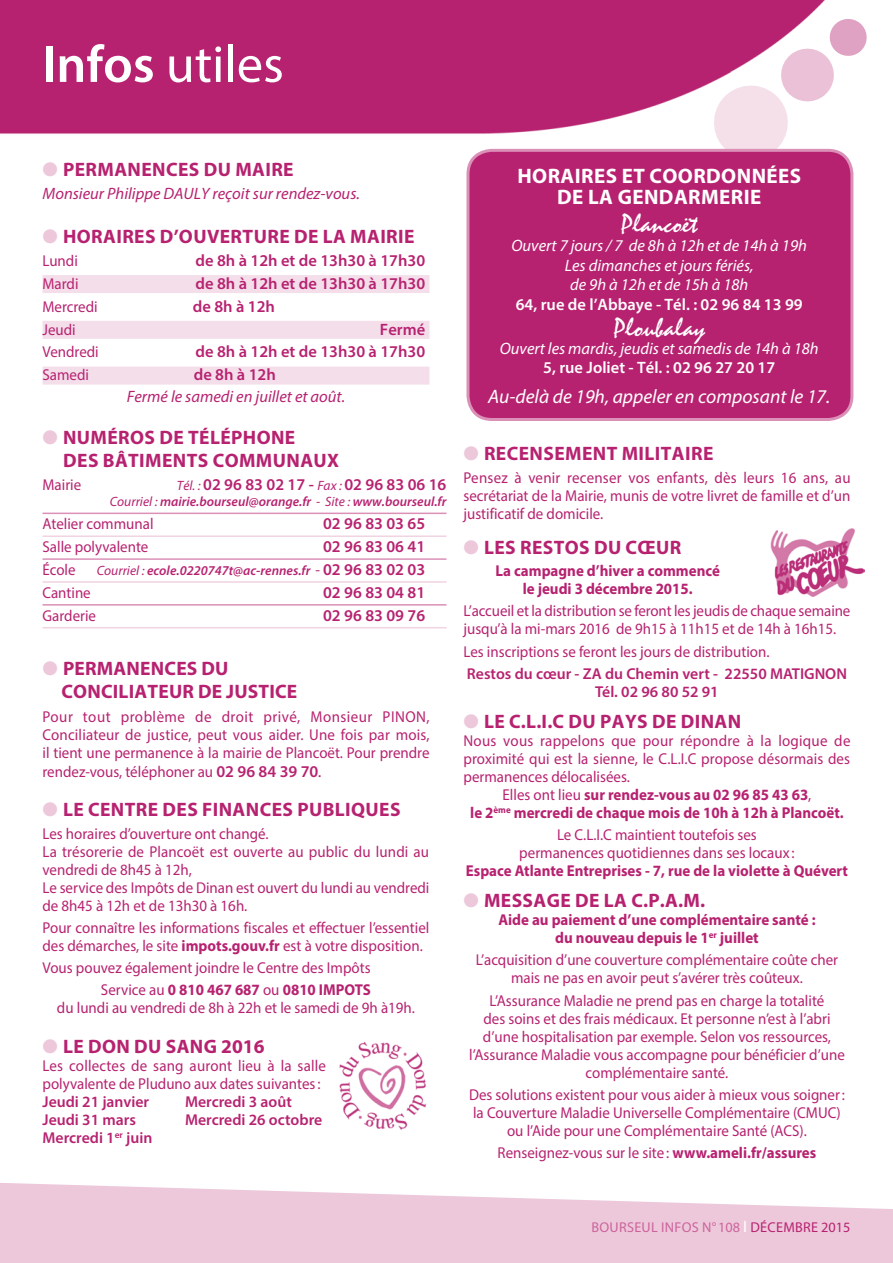
<style>
.page{position:relative;width:893px;height:1263px;background:#fff}
.page>*{position:absolute;margin:0;border:0;box-sizing:border-box;transform-origin:0 0}
.t1{font:52.5px "Myriad Pro";color:#fff}
.t2{font:25.5px "Mistral";color:#fff}
.t3{font:700 21px/21px "Myriad Pro";letter-spacing:.02em;color:#fff;text-align:center}
.t4{font:700 19.5px/22.5px "Myriad Pro";letter-spacing:.02em;color:#b72270}
.t5{font:italic 19.5px "Myriad Pro";color:#fff}
.t6{font:600 16.5px "Myriad Pro";color:#b72270}
.t7{font:italic 16.5px/19.5px "Myriad Pro";color:#fff;text-align:center}
.t8{font:italic 16.5px "Myriad Pro";color:#b72270}
.t9{font:600 16.5px "Myriad Pro";color:#fff}
.t10{font:15.75px/18px "Myriad Pro";color:#b72270;scale:.95 1}
.t11{font:700 15.75px/18px "Myriad Pro";color:#b72270;text-align:center;scale:.95 1}
.t12{font:600 15.75px/18px "Myriad Pro";color:#b72270;text-align:center}
.t13{font:14.25px "Myriad Pro";letter-spacing:.02em;color:#cc649b}
.t14{font:italic 600 13.5px "Myriad Pro";color:#b72270}
.s1{font-weight:600}
.s2{color:#edc8db}
.s3{font-weight:400;font-style:italic;font-size:13.5px}
.s4{font-weight:400}
.s5{font-weight:400;font-style:normal;font-size:15.75px}
.s6{font-style:normal;font-size:16.5px}
.s7{font-weight:600;font-size:16.5px}
.s8{font-style:italic;font-size:16.5px}
.s9{font-weight:700}
.s10{font-size:16.5px;color:#fff}
.s11{color:#b72270}
</style>
<div class="page">
<svg style="left:0;top:1183px;width:893px;height:80px;fill:#edc8db"></svg>
<div style="left:0;top:0;width:825px;height:134px;background:#b72270"></div>
<svg style="left:709px;top:17px;width:158px;height:147px"></svg>
<div style="left:43px;top:275px;width:386px;height:18px;background:#f4deea"></div>
<div style="left:43px;top:321px;width:386px;height:18px;background:#f4deea"></div>
<div style="left:43px;top:367px;width:386px;height:18px;background:#f4deea"></div>
<div style="left:468px;top:150px;width:384px;height:269px;background:#b72270;border-radius:24px"></div>
<div style="left:466px;top:149px;width:387px;height:272px;border:3px solid #db90b8;border-radius:24px"></div>
<hr style="left:43px;top:513px;width:403px;height:1px;background:#db90b8">
<hr style="left:43px;top:535px;width:403px;height:2px;background:#f1d3e2">
<hr style="left:43px;top:558px;width:403px;height:2px;background:#db90b8">
<hr style="left:43px;top:581px;width:403px;height:2px;background:#f1d3e2">
<hr style="left:43px;top:604px;width:403px;height:2px;background:#db90b8">
<hr style="left:43px;top:627px;width:403px;height:1px;background:#f1d3e2">
<img style="left:770px;top:528px;width:94px;height:69px">
<img style="left:339px;top:1041px;width:88px;height:89px">
<h1 class="t1" style="left:43px;top:32px;width:243px"><span class="s1">Infos</span> utiles</h1>
<p class="t4" style="left:43px;top:158px;width:46px"><span class="s2">●</span> Permanences</p>
<p class="t4" style="left:204px;top:158px;width:60px">du Maire</p>
<p class="t8" style="left:43px;top:184px;width:319px">Monsieur Philippe DAULY reçoit sur rendez-vous.</p>
<p class="t4" style="left:43px;top:225px;width:374px"><span class="s2">●</span> HORAIRES D’OUVERTURE DE LA MAIRIE</p>
<p class="t10" style="left:43px;top:251px;width:39px">Lundi</p>
<p class="t6" style="left:196px;top:250px;width:231px">de 8h à 12h et de 13h30 à 17h30</p>
<p class="t10" style="left:43px;top:274px;width:39px">Mardi</p>
<p class="t6" style="left:196px;top:273px;width:231px">de 8h à 12h et de 13h30 à 17h30</p>
<p class="t10" style="left:43px;top:297px;width:60px">Mercredi</p>
<p class="t6" style="left:193px;top:296px;width:84px">de 8h à 12h</p>
<p class="t10" style="left:43px;top:320px;width:36px">Jeudi</p>
<p class="t6" style="left:380px;top:318px;width:47px">Fermé</p>
<p class="t10" style="left:43px;top:343px;width:61px">Vendredi</p>
<p class="t6" style="left:196px;top:341px;width:231px">de 8h à 12h et de 13h30 à 17h30</p>
<p class="t10" style="left:43px;top:366px;width:50px">Samedi</p>
<p class="t6" style="left:194px;top:364px;width:84px">de 8h à 12h</p>
<p class="t8" style="left:127px;top:386px;width:220px">Fermé le samedi en juillet et août.</p>
<p class="t4" style="left:63px;top:426px;width:277px;text-indent:-21px"><span class="s2">●</span> NUMÉROS DE TÉLÉPHONE<br>DES BÂTIMENTS COMMUNAUX</p>
<p class="t10" style="left:43px;top:475px;width:42px">Mairie</p>
<p class="t6" style="left:177px;top:474px;width:271px"><span class="s3">Tél. :</span> 02 96 83 02 17 - <span class="s3">Fax :</span> 02 96 83 06 16</p>
<p class="t14" style="left:110px;top:493px;width:338px"><span class="s4">Courriel :</span> mairie.bourseul@orange.fr <span class="s4">- Site :</span> www.bourseul.fr</p>
<p class="t10" style="left:43px;top:514px;width:118px">Atelier communal</p>
<p class="t6" style="left:323px;top:513px;width:104px">02 96 83 03 65</p>
<p class="t10" style="left:43px;top:537px;width:113px">Salle polyvalente</p>
<p class="t6" style="left:323px;top:536px;width:104px">02 96 83 06 41</p>
<p class="t10" style="left:43px;top:560px;width:36px">École</p>
<p class="t14" style="left:97px;top:562px;width:330px"><span class="s4">Courriel :</span> ecole.0220747t@ac-rennes.fr <span class="s5">-</span> <span class="s6">02 96 83 02 03</span></p>
<p class="t10" style="left:43px;top:583px;width:52px">Cantine</p>
<p class="t6" style="left:323px;top:582px;width:104px">02 96 83 04 81</p>
<p class="t10" style="left:43px;top:606px;width:58px">Garderie</p>
<p class="t6" style="left:323px;top:604px;width:104px">02 96 83 09 76</p>
<p class="t4" style="left:43px;top:657px;width:46px"><span class="s2">●</span> Permanences</p>
<p class="t4" style="left:61px;top:657px;width:237px;text-indent:140px">du<br>CONCILIATEUR DE JUSTICE</p>
<p class="t10" style="left:43px;top:707px;width:409px;text-align:justify">Pour tout problème de droit privé, Monsieur PINON, Conciliateur de justice, peut vous aider. Une fois par mois, il tient une permanence à la mairie de Plancoët. Pour prendre rendez-vous, téléphoner au <span class="s7">02 96 84 39 70</span><span class="s8">.</span></p>
<p class="t4" style="left:43px;top:798px;width:360px"><span class="s2">●</span> LE CENTRE DES FINANCES PUBLIQUES</p>
<p class="t10" style="left:43px;top:824px;width:409px">Les horaires d’ouverture ont changé.<br>La trésorerie de Plancoët est ouverte au public du lundi au vendredi de 8h45 à 12h,<br>Le service des Impôts de Dinan est ouvert du lundi au vendredi de 8h45 à 12h et de 13h30 à 16h.</p>
<p class="t10" style="left:43px;top:918px;width:409px">Pour connaître les informations fiscales et effectuer l’essentiel des démarches, le site <span class="s9">impots.gouv.fr</span> est à votre disposition.</p>
<p class="t10" style="left:43px;top:956px;width:347px;line-height:22.2px;text-align:right">Vous pouvez également joindre le Centre des Impôts<br>Service au <span class="s9">0 810 467 687</span> ou <span class="s9">0810 IMPOTS</span></p>
<p class="t10" style="left:57px;top:999px;width:378px">du lundi au vendredi de 8h à 22h et le samedi de 9h à19h.</p>
<p class="t4" style="left:43px;top:1034px;width:224px"><span class="s2">●</span> LE DON DU SANG 2016</p>
<p class="t10" style="left:43px;top:1056px;width:300px">Les collectes de sang auront lieu à la salle polyvalente de Pluduno aux dates suivantes:</p>
<p class="t12" style="left:43px;top:1092px;width:108px">Jeudi 21 janvier</p>
<p class="t12" style="left:185px;top:1092px;width:108px">Mercredi 3 août</p>
<p class="t12" style="left:43px;top:1110px;width:95px">Jeudi 31 mars</p>
<p class="t12" style="left:185px;top:1110px;width:139px">Mercredi 26 octobre</p>
<p class="t12" style="left:43px;top:1128px;width:111px">Mercredi 1<sup>er</sup> juin</p>
<h3 class="t3" style="left:517px;top:164px;width:285px">HORAIRES ET COORDONNÉES<br>DE LA GENDARMERIE</h3>
<h2 class="t2" style="left:621px;top:209px;width:78px">Plancoët</h2>
<p class="t7" style="left:512px;top:236px;width:297px">Ouvert 7 jours / 7 de 8h à 12h et de 14h à 19h<br>Les dimanches et jours fériés,<br>de 9h à 12h et de 15h à 18h</p>
<p class="t9" style="left:516px;top:293px;width:288px">64, rue de l’Abbaye - Tél. : 02 96 84 13 99</p>
<h2 class="t2" style="left:614px;top:313px;width:93px">Ploubalay</h2>
<p class="t7" style="left:500px;top:338px;width:320px">Ouvert les mardis, jeudis et samedis de 14h à 18h</p>
<p class="t9" style="left:543px;top:357px;width:234px">5, rue Joliet - Tél. : 02 96 27 20 17</p>
<p class="t5" style="left:488px;top:384px;width:344px">Au-delà de 19h, appeler en composant le 17.</p>
<p class="t4" style="left:463px;top:442px;width:251px"><span class="s2">●</span> RECENSEMENT MILITAIRE</p>
<p class="t10" style="left:463px;top:468px;width:409px;text-align:justify">Pensez à venir recenser vos enfants, dès leurs 16 ans, au secrétariat de la Mairie, munis de votre livret de famille et d’un justificatif de domicile.</p>
<p class="t4" style="left:463px;top:535px;width:220px"><span class="s2">●</span> LES RESTOS DU CŒUR</p>
<p class="t11" style="left:495px;top:561px;width:238px">La campagne d’hiver a commencé le jeudi 3 décembre 2015.</p>
<p class="t10" style="left:463px;top:602px;width:409px">L’accueil et la distribution se feront les jeudis de chaque semaine jusqu’à la mi-mars 2016 de 9h15 à 11h15 et de 14h à 16h15.</p>
<p class="t10" style="left:463px;top:642px;width:324px">Les inscriptions se feront les jours de distribution.</p>
<p class="t12" style="left:467px;top:664px;width:382px">Restos du cœur - ZA du Chemin vert - 22550 MATIGNON<br>Tél. 02 96 80 52 91</p>
<p class="t4" style="left:463px;top:709px;width:279px"><span class="s2">●</span> LE C.L.I.C DU PAYS DE DINAN</p>
<p class="t10" style="left:463px;top:731px;width:409px">Nous vous rappelons que pour répondre à la logique de</p>
<p class="t10" style="left:463px;top:749px;width:408px">proximité qui est la sienne, le C.L.I.C propose désormais des</p>
<p class="t10" style="left:463px;top:767px;width:177px">permanences délocalisées.</p>
<p class="t11" style="left:503px;top:785px;width:327px"><span class="s4">Elles ont lieu</span> sur rendez-vous au 02 96 85 43 63<span class="s4">,</span></p>
<p class="t11" style="left:470px;top:803px;width:395px">le 2<sup>ème</sup> mercredi de chaque mois de 10h à 12h à Plancoët.</p>
<p class="t10" style="left:519px;top:825px;width:291px;text-align:center">Le C.L.I.C maintient toutefois ses permanences quotidiennes dans ses locaux :</p>
<p class="t11" style="left:466px;top:861px;width:404px">Espace Atlante Entreprises - 7, rue de la violette à Quévert</p>
<p class="t4" style="left:463px;top:889px;width:243px"><span class="s2">●</span> MESSAGE DE LA C.P.A.M.</p>
<p class="t11" style="left:498px;top:910px;width:335px">Aide au paiement d’une complémentaire santé : du nouveau depuis le 1<sup>er</sup> juillet</p>
<p class="t10" style="left:476px;top:951px;width:383px;text-align:center">L’acquisition d’une couverture complémentaire coûte cher mais ne pas en avoir peut s’avérer très coûteux.</p>
<p class="t10" style="left:469px;top:991px;width:397px;text-align:center">L’Assurance Maladie ne prend pas en charge la totalité<br>des soins et des frais médicaux. Et personne n’est à l’abri d’une hospitalisation par exemple. Selon vos ressources, l’Assurance Maladie vous accompagne pour bénéficier d’une complémentaire santé.</p>
<p class="t10" style="left:469px;top:1085px;width:397px;text-align:center">Des solutions existent pour vous aider à mieux vous soigner: la Couverture Maladie Universelle Complémentaire (CMUC) ou l’Aide pour une Complémentaire Santé (ACS).</p>
<p class="t10" style="left:498px;top:1143px;width:337px">Renseignez-vous sur le site: <span class="s9">www.ameli.fr/assures</span></p>
<p class="t13" style="left:591px;top:1218px;width:260px">BOURSEUL INFOS N°108 <span class="s10">I</span> <span class="s11">DÉCEMBRE 2015</span></p>
</div>
